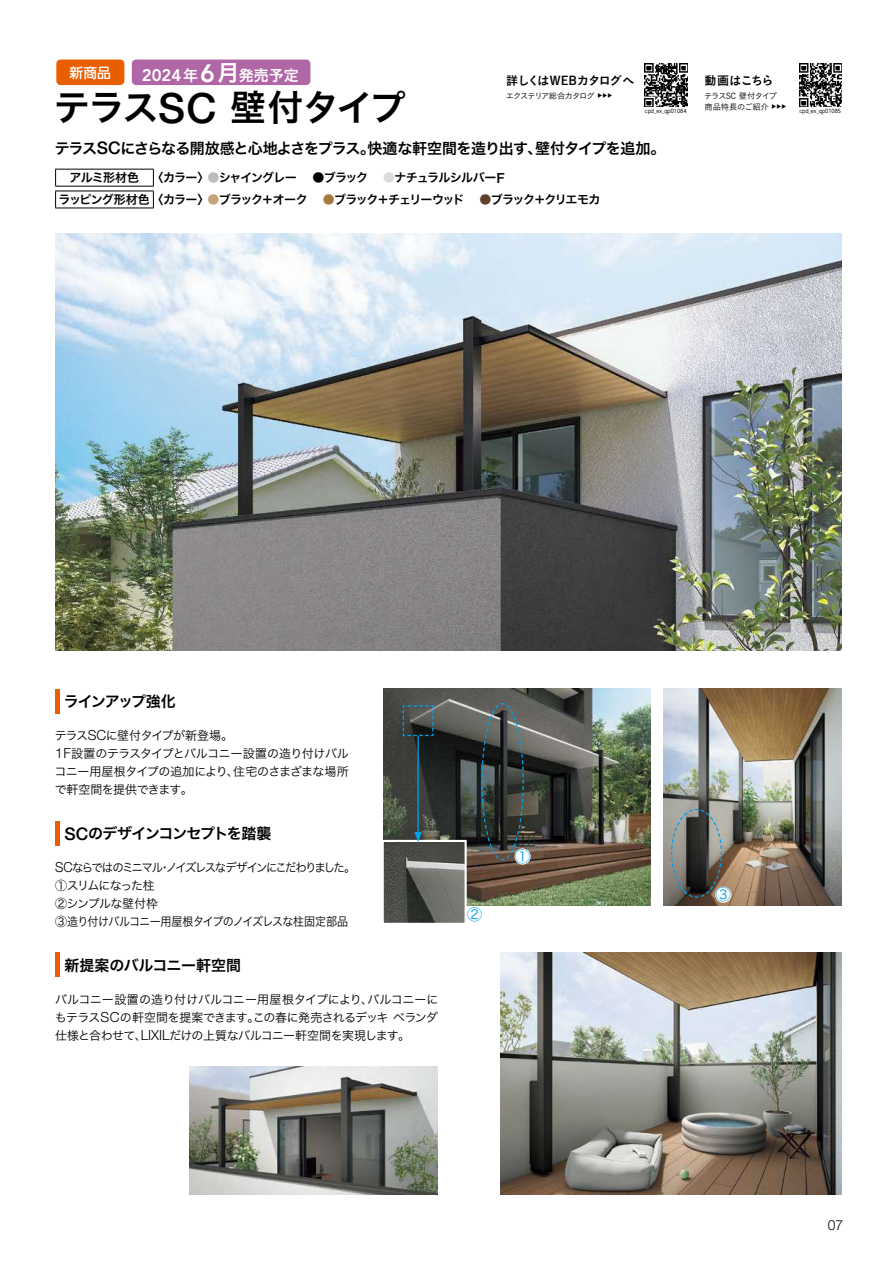
<style>
.page{position:relative;width:893px;height:1263px;background:#fff}
.page>*{position:absolute;margin:0;border:0;box-sizing:border-box;transform-origin:0 0}
.t1{font:36px "Hira Kaku Pro N W6";letter-spacing:-.055em;color:#000}
.t2{font:15px "Hira Kaku Pro N W6";letter-spacing:-.05em;color:#000}
.t3{font:15px "Hira Kaku Pro N W6";letter-spacing:-.075em;color:#000}
.t4{font:15px "Hira Kaku Pro N W6";letter-spacing:-.02em;color:#000}
.t5{font:15px "Hira Kaku Pro N W6";color:#fff}
.t6{font:15px "Hira Kaku Pro N W6";letter-spacing:-.08em;color:#000}
.t7{font:15px "Hira Kaku Pro N W3";color:#00a0e9}
.t8{font:300 13.95px "Helvetica Neue LT Std";color:#000}
.t9{font:500 13.8px "UD Shin Go Pro";color:#fff}
.t10{font:12px/18px "Hira Kaku Pro N W3";letter-spacing:-.06em;color:#000;text-align:justify}
.t11{font:12px/21.9px "Hira Kaku Pro N W6";letter-spacing:-.07em;color:#000}
.t12{font:12px/18px "Hira Kaku Pro N W3";letter-spacing:-.04em;color:#000}
.t13{font:12px/18px "Hira Kaku Pro N W3";letter-spacing:-.09em;color:#000;scale:.95 1}
.t14{font:12px "Koburina Go Std N W6";letter-spacing:-.045em;color:#000}
.t15{font:8.25px/10.6px "Koburina Go Std N W3";letter-spacing:-.035em;color:#000}
.t16{font:8.25px "Koburina Go Std N W3";letter-spacing:-.12em;color:#000}
.t17{font:5.25px "UD Shin Go Pro";color:#000;scale:.9 1}
.s1{font-family:"Avenir";font-weight:800;font-size:16.65px}
.s2{font-family:"Avenir";font-weight:800;font-size:24.9px}
.s3{font-size:22.5px}
.s4{font-family:"Minion Pro";font-size:9.9px}
.s5{font-family:"Helvetica Neue LT Std";font-weight:500;font-size:41.7px}
.s6{font-family:"Helvetica Neue LT Std";font-weight:500;font-size:17.4px}
.s7{color:#b9bcbc}
.s8{color:#dedbd9}
.s9{font-family:"Helvetica Neue LT Std";font-weight:500;font-size:13.95px}
.s10{color:#c7a479}
.s11{color:#a57a3e}
.s12{color:#623e2d}
.s13{font-family:"Helvetica Neue LT Std";font-weight:300;font-size:13.95px}
</style>
<div class="page">
<img style="left:55px;top:234px;width:787px;height:417px">
<div style="left:55px;top:689px;width:5px;height:24px;background:#eb5e00"></div>
<div style="left:55px;top:821px;width:5px;height:24px;background:#eb5e00"></div>
<div style="left:55px;top:953px;width:5px;height:24px;background:#eb5e00"></div>
<div style="left:57px;top:61px;width:66px;height:23px;background:#eb5e00;border-radius:3px"></div>
<div style="left:56px;top:60px;width:68px;height:25px;border:2px solid #eb5e00;border-radius:3px"></div>
<hr style="left:55px;top:169px;width:99px;height:1px;background:#000">
<hr style="left:55px;top:186px;width:99px;height:1px;background:#000">
<svg style="left:55px;top:169px;width:1px;height:39px"></svg>
<svg style="left:153px;top:169px;width:1px;height:39px"></svg>
<hr style="left:55px;top:191px;width:99px;height:1px;background:#000">
<hr style="left:55px;top:208px;width:99px;height:1px;background:#000">
<div style="left:132px;top:60px;width:178px;height:25px;background:#b167a6;border-radius:4px"></div>
<img style="left:663px;top:689px;width:179px;height:217px">
<img style="left:501px;top:953px;width:341px;height:242px">
<svg style="left:670px;top:808px;width:53px;height:90px;background:#636460"></svg>
<div style="left:715px;top:887px;width:16px;height:16px;background:#fff;border-radius:50%"></div>
<img style="left:384px;top:689px;width:267px;height:217px">
<svg style="left:402px;top:705px;width:32px;height:32px"></svg>
<hr style="left:417px;top:736px;width:2px;height:98px;background:#00a0e9">
<svg style="left:383px;top:832px;width:85px;height:91px;background:#636560"></svg>
<svg style="left:481px;top:702px;width:43px;height:159px;background:#404645"></svg>
<div style="left:514px;top:848px;width:17px;height:16px;background:#fff;border-radius:50%"></div>
<div style="left:467px;top:907px;width:16px;height:16px;background:#fff;border-radius:50%"></div>
<img style="left:190px;top:1067px;width:248px;height:128px">
<img style="left:799px;top:64px;width:43px;height:42px">
<img style="left:645px;top:64px;width:42px;height:42px">
<p class="t5" style="left:142px;top:62px;width:158px"><span class="s1">2024</span>年<span class="s2">6</span><span class="s3">月</span>発売予定</p>
<p class="t9" style="left:70px;top:61px;width:43px">新商品</p>
<p class="t14" style="left:506px;top:71px;width:130px">詳しくはWEBカタログへ</p>
<p class="t16" style="left:506px;top:90px;width:108px">エクステリア総合カタログ <span class="s4">▶▶▶</span></p>
<h1 class="t1" style="left:54px;top:75px;width:353px">テラス<span class="s5">SC</span> 壁付タイプ</h1>
<p class="t2" style="left:55px;top:134px;width:612px">テラス<span class="s6">SC</span>にさらなる開放感と心地よさをプラス。快適な軒空間を造り出す、壁付タイプを追加。</p>
<p class="t17" style="left:645px;top:107px;width:48px">cpd_ex_qp01084</p>
<p class="t11" style="left:59px;top:166px;width:555px;text-indent:11px">アルミ形材色 〈カラー〉<span class="s7">●</span>シャイングレー　 ●ブラック　 <span class="s8">●</span>ナチュラルシルバー<span class="s9">F<br></span>ラッピング形材色〈カラー〉<span class="s10">●</span>ブラック＋オーク　 <span class="s11">●</span>ブラック＋チェリーウッド　 <span class="s12">●</span>ブラック＋クリエモカ　</p>
<p class="t14" style="left:704px;top:71px;width:71px">動画はこちら</p>
<p class="t15" style="left:704px;top:90px;width:84px">テラスSC 壁付タイプ商品特長のご紹介 <span class="s4">▶▶▶</span></p>
<p class="t17" style="left:799px;top:107px;width:48px">cpd_ex_qp01085</p>
<p class="t6" style="left:64px;top:688px;width:114px">ラインアップ強化</p>
<p class="t12" style="left:54px;top:725px;width:296px">テラス<span class="s13">SC</span>に壁付タイプが新登場。<br><span class="s13">1F</span>設置のテラスタイプとバルコニー設置の造り付けバルコニー用屋根タイプの追加により、住宅のさまざまな場所で軒空間を提供できます。</p>
<p class="t3" style="left:65px;top:819px;width:208px"><span class="s6">SC</span>のデザインコンセプトを踏襲</p>
<p class="t13" style="left:55px;top:857px;width:318px"><span class="s13">SC</span>ならではのミニマル・ノイズレスなデザインにこだわりました。<br>①スリムになった柱<br>②シンプルな壁付枠<br>③造り付けバルコニー用屋根タイプのノイズレスな柱固定部品</p>
<p class="t4" style="left:65px;top:951px;width:178px">新提案のバルコニー軒空間</p>
<p class="t10" style="left:55px;top:989px;width:385px">バルコニー設置の造り付けバルコニー用屋根タイプにより、バルコニーにもテラス<span class="s13">SC</span>の軒空間を提案できます。この春に発売されるデッキベランダ仕様と合わせて、<span class="s13">LIXIL</span>だけの上質なバルコニー軒空間を実現します。</p>
<p class="t7" style="left:467px;top:901px;width:16px">②</p>
<p class="t7" style="left:515px;top:843px;width:16px">①</p>
<p class="t7" style="left:716px;top:881px;width:16px">③</p>
<p class="t8" style="left:828px;top:1216px;width:17px">07</p>
</div>
